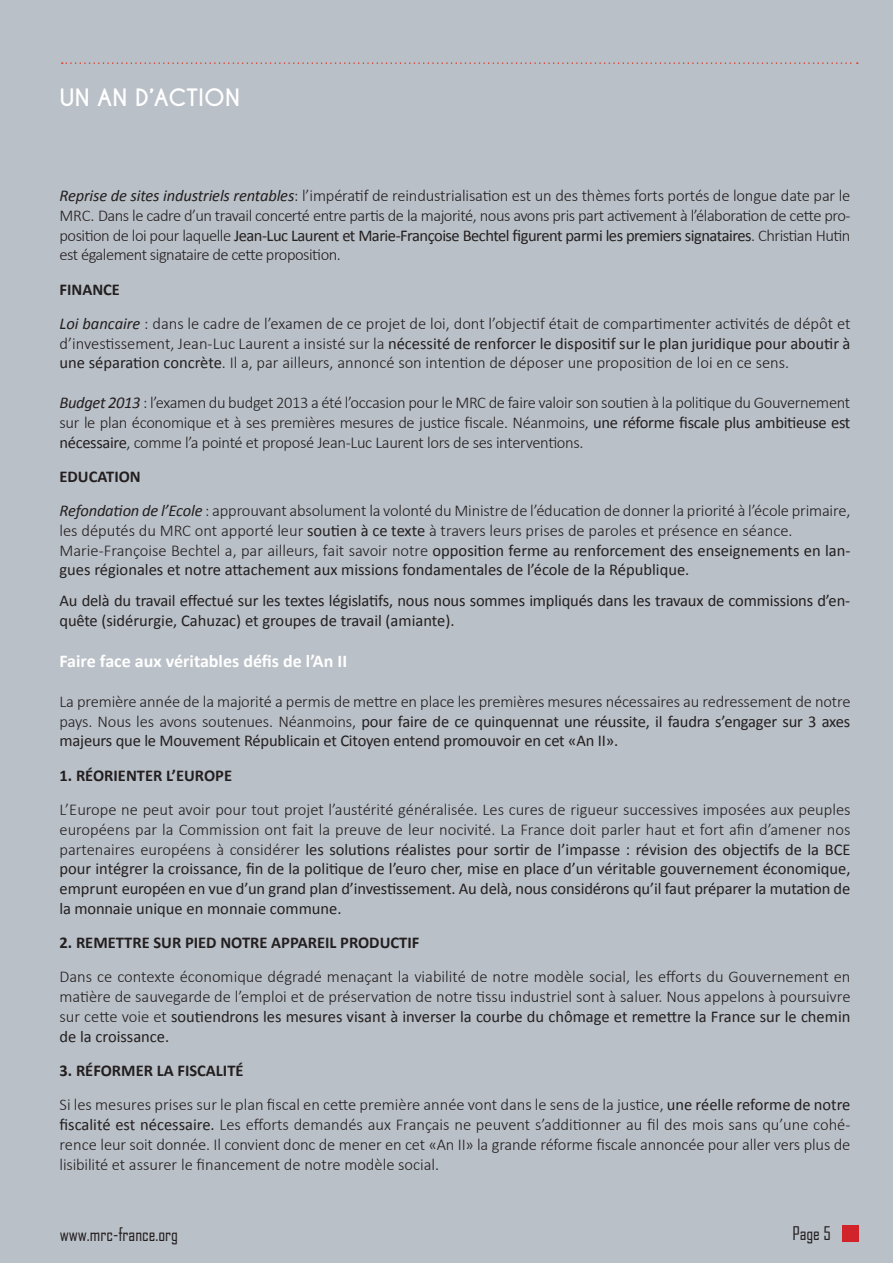
<style>
.page{position:relative;width:893px;height:1263px;background:#bac0c7}
.page>*{position:absolute;margin:0;border:0;box-sizing:border-box;transform-origin:0 0}
.t1{font:700 22.5px "Caviar Dreams";color:#fff}
.t2{font:700 18px "Calibri";color:#fff}
.t3{font:18px "Agency FB";color:#231f20}
.t4{font:300 16.5px/19.8px "Calibri";letter-spacing:-.01em;color:#231f20;text-align:justify}
.t5{font:16.5px/19.8px "Calibri";letter-spacing:-.01em;color:#231f20}
.t6{font:700 16.5px "Calibri";color:#231f20}
.s1{font-weight:400;font-style:italic}
.s2{font-weight:400}
.s3{font-weight:700}
.s4{font-weight:300}
</style>
<div class="page">
<div style="left:842px;top:1226px;width:17px;height:16px;background:#d1232a"></div>
<svg style="left:62px;top:62px;width:796px;height:2px"></svg>
<h1 class="t1" style="left:60px;top:84px;width:141px">UN AN D’ACTION</h1>
<p class="t4" style="left:60px;top:185px;width:792px"><span class="s1">Reprise de sites industriels rentables</span>: l’impératif de reindustrialisation est un des thèmes forts portés de longue date par le MRC. Dans le cadre d’un travail concerté entre partis de la majorité, nous avons pris part activement à l’élaboration de cette pro&shy;position de loi pour laquelle <span class="s2">Jean-Luc Laurent et Marie-Françoise Bechtel figurent parmi les premiers signataires</span>. Christian Hutin est également signataire de cette proposition.</p>
<p class="t4" style="left:60px;top:272px;width:792px;line-height:34.2px"><span class="s3">FINANCE<br></span><span class="s1">Loi bancaire</span> : dans le cadre de l’examen de ce projet de loi, dont l’objectif était de compartimenter activités de dépôt et</p>
<p class="t4" style="left:60px;top:333px;width:792px">d’investissement, Jean-Luc Laurent a insisté sur la <span class="s2">nécessité de renforcer le dispositif sur le plan juridique pour aboutir à une séparation concrète</span>. Il a, par ailleurs, annoncé son intention de déposer une proposition de loi en ce sens.</p>
<p class="t4" style="left:60px;top:392px;width:792px"><span class="s1">Budget 2013</span> : l’examen du budget 2013 a été l’occasion pour le MRC de faire valoir son soutien à la politique du Gouvernement sur le plan économique et à ses premières mesures de justice fiscale. Néanmoins, <span class="s2">une réforme fiscale plus ambitieuse est nécessaire</span>, comme l’a pointé et proposé Jean-Luc Laurent lors de ses interventions.</p>
<p class="t4" style="left:60px;top:459px;width:792px;line-height:34.2px"><span class="s3">EDUCATION<br></span><span class="s1">Refondation de l’Ecole</span> : approuvant absolument la volonté du Ministre de l’éducation de donner la priorité à l’école primaire,</p>
<p class="t5" style="left:60px;top:520px;width:792px"><span class="s4">les députés du MRC ont apporté leur</span> soutien à ce texte <span class="s4">à travers leurs prises de paroles et présence en séance.<br>Marie-Françoise Bechtel a, par ailleurs, fait savoir notre</span> opposition ferme au renforcement des enseignements en lan&shy;gues régionales et notre attachement aux missions fondamentales de l’école de la République.</p>
<p class="t5" style="left:60px;top:591px;width:792px">Au delà du travail effectué sur les textes législatifs, nous nous sommes impliqués dans les travaux de commissions d’en&shy;quête (sidérurgie, Cahuzac) et groupes de travail (amiante).</p>
<p class="t2" style="left:60px;top:650px;width:289px">Faire face aux véritables défis de l’An II</p>
<p class="t4" style="left:60px;top:691px;width:792px">La première année de la majorité a permis de mettre en place les premières mesures nécessaires au redressement de notre pays. Nous les avons soutenues. Néanmoins, <span class="s2">pour faire de ce quinquennat une réussite, il faudra s’engager sur 3 axes majeurs que le Mouvement Républicain et Citoyen entend promouvoir en cet «An II».</span></p>
<p class="t6" style="left:60px;top:765px;width:174px">1. RÉORIENTER L’EUROPE</p>
<p class="t5" style="left:60px;top:799px;width:792px;text-align:justify"><span class="s4">L’Europe ne peut avoir pour tout projet l’austérité généralisée. Les cures de rigueur successives imposées aux peuples européens par la Commission ont fait la preuve de leur nocivité. La France doit parler haut et fort afin d’amener nos partenaires européens à considérer</span> les solutions réalistes pour sortir de l’impasse : révision des objectifs de la BCE pour intégrer la croissance, fin de la politique de l’euro cher, mise en place d’un véritable gouvernement économique, emprunt européen en vue d’un grand plan d’investissement. Au delà, nous considérons qu’il faut préparer la mutation de la monnaie unique en monnaie commune.</p>
<p class="t6" style="left:60px;top:932px;width:361px">2. REMETTRE SUR PIED NOTRE APPAREIL PRODUCTIF</p>
<p class="t4" style="left:60px;top:967px;width:792px">Dans ce contexte économique dégradé menaçant la viabilité de notre modèle social, les efforts du Gouvernement en matière de sauvegarde de l’emploi et de préservation de notre tissu industriel sont à saluer. Nous appelons à poursuivre sur cette voie et <span class="s2">soutiendrons les mesures visant à inverser la courbe du chômage et remettre la France sur le chemin de la croissance.</span></p>
<p class="t4" style="left:60px;top:1053px;width:792px;line-height:34.2px"><span class="s3">3. RÉFORMER LA FISCALITÉ<br></span>Si les mesures prises sur le plan fiscal en cette première année vont dans le sens de la justice, <span class="s2">une réelle reforme de notre</span></p>
<p class="t4" style="left:60px;top:1114px;width:792px"><span class="s2">fiscalité est nécessaire.</span> Les efforts demandés aux Français ne peuvent s’additionner au fil des mois sans qu’une cohé&shy;rence leur soit donnée. Il convient donc de mener en cet «An II» la grande réforme fiscale annoncée pour aller vers plus de lisibilité et assurer le financement de notre modèle social.</p>
<p class="t3" style="left:60px;top:1223px;width:120px">www.mrc-france.org</p>
<p class="t3" style="left:792px;top:1222px;width:40px">Page 5</p>
</div>
